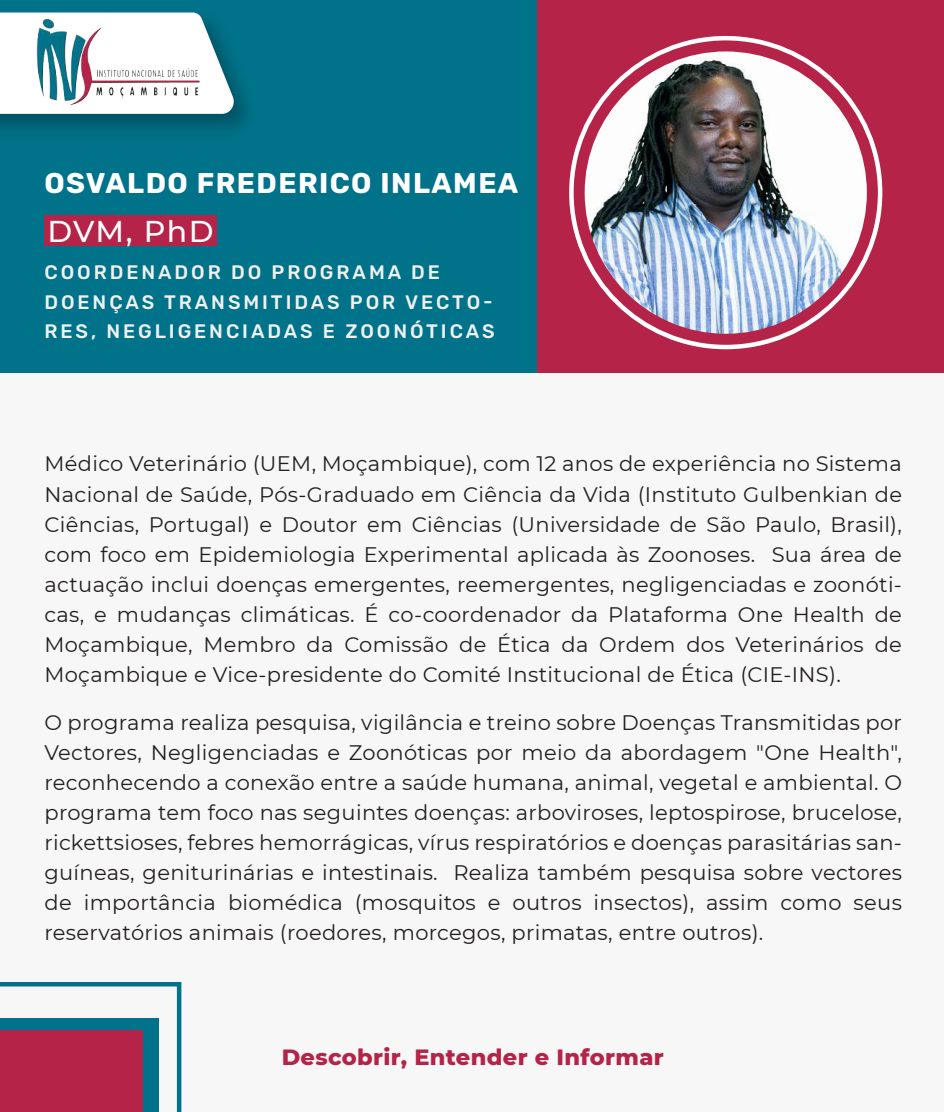
<style>
.page{position:relative;width:944px;height:1112px;background:#f7f7f7}
.page>*{position:absolute;margin:0;border:0;box-sizing:border-box;transform-origin:0 0}
.t1{font:500 30px "Montserrat";letter-spacing:.04em;color:#fff}
.t2{font:700 28.5px "Rubik";letter-spacing:.05em;color:#fff}
.t3{font:800 22.5px "Montserrat";letter-spacing:.015em;color:#b52348}
.t4{font:21px/30px "Montserrat";letter-spacing:.015em;color:#231f20;text-align:justify}
.t5{font:300 19.5px/29.8px "Rubik";letter-spacing:.15em;color:#f1f1f1}
</style>
<div class="page">
<div style="left:26px;top:0;width:918px;height:372px;background:#b52348"></div>
<div style="left:0;top:0;width:536px;height:372px;background:#00738a"></div>
<div style="left:44px;top:215px;width:173px;height:31px;background:#b52348"></div>
<img style="left:0;top:12px;width:247px;height:118px">
<svg style="left:0;top:13px;width:236px;height:101px"></svg>
<img style="left:20px;top:15px;width:188px;height:97px">
<img style="left:585px;top:51px;width:282px;height:283px;border-radius:141px">
<svg style="left:0;top:982px;width:181px;height:130px"></svg>
<div style="left:0;top:1018px;width:158px;height:94px;background:#00738a"></div>
<div style="left:0;top:1030px;width:143px;height:82px;background:#b52348"></div>
<h2 class="t2" style="left:44px;top:167px;width:475px">OSVALDO FREDERICO INLAMEA</h2>
<h1 class="t1" style="left:48px;top:210px;width:167px">DVM, PhD</h1>
<p class="t5" style="left:44px;top:257px;width:452px">COORDENADOR DO PROGRAMA DE<br>DOENÇAS TRANSMITIDAS POR VECTO-<br>RES, NEGLIGENCIADAS E ZOONÓTICAS</p>
<p class="t4" style="left:44px;top:448px;width:859px">Médico Veterinário (UEM, Moçambique), com 12 anos de experiência no Sistema Nacional de Saúde, Pós-Graduado em Ciência da Vida (Instituto Gulbenkian de Ciências, Portugal) e Doutor em Ciências (Universidade de São Paulo, Brasil), com foco em Epidemiologia Experimental aplicada às Zoonoses. Sua área de actuação inclui doenças emergentes, reemergentes, negligenciadas e zoonóti&shy;cas, e mudanças climáticas. É co-coordenador da Plataforma One Health de Moçambique, Membro da Comissão de Ética da Ordem dos Veterinários de Moçambique e Vice-presidente do Comité Institucional de Ética (CIE-INS).</p>
<p class="t4" style="left:44px;top:706px;width:859px">O programa realiza pesquisa, vigilância e treino sobre Doenças Transmitidas por Vectores, Negligenciadas e Zoonóticas por meio da abordagem "One Health", reconhecendo a conexão entre a saúde humana, animal, vegetal e ambiental. O programa tem foco nas seguintes doenças: arboviroses, leptospirose, brucelose, rickettsioses, febres hemorrágicas, vírus respiratórios e doenças parasitárias san&shy;guíneas, geniturinárias e intestinais. Realiza também pesquisa sobre vectores de importância biomédica (mosquitos e outros insectos), assim como seus reservatórios animais (roedores, morcegos, primatas, entre outros).</p>
<p class="t3" style="left:282px;top:1040px;width:384px">Descobrir, Entender e Informar</p>
</div>
